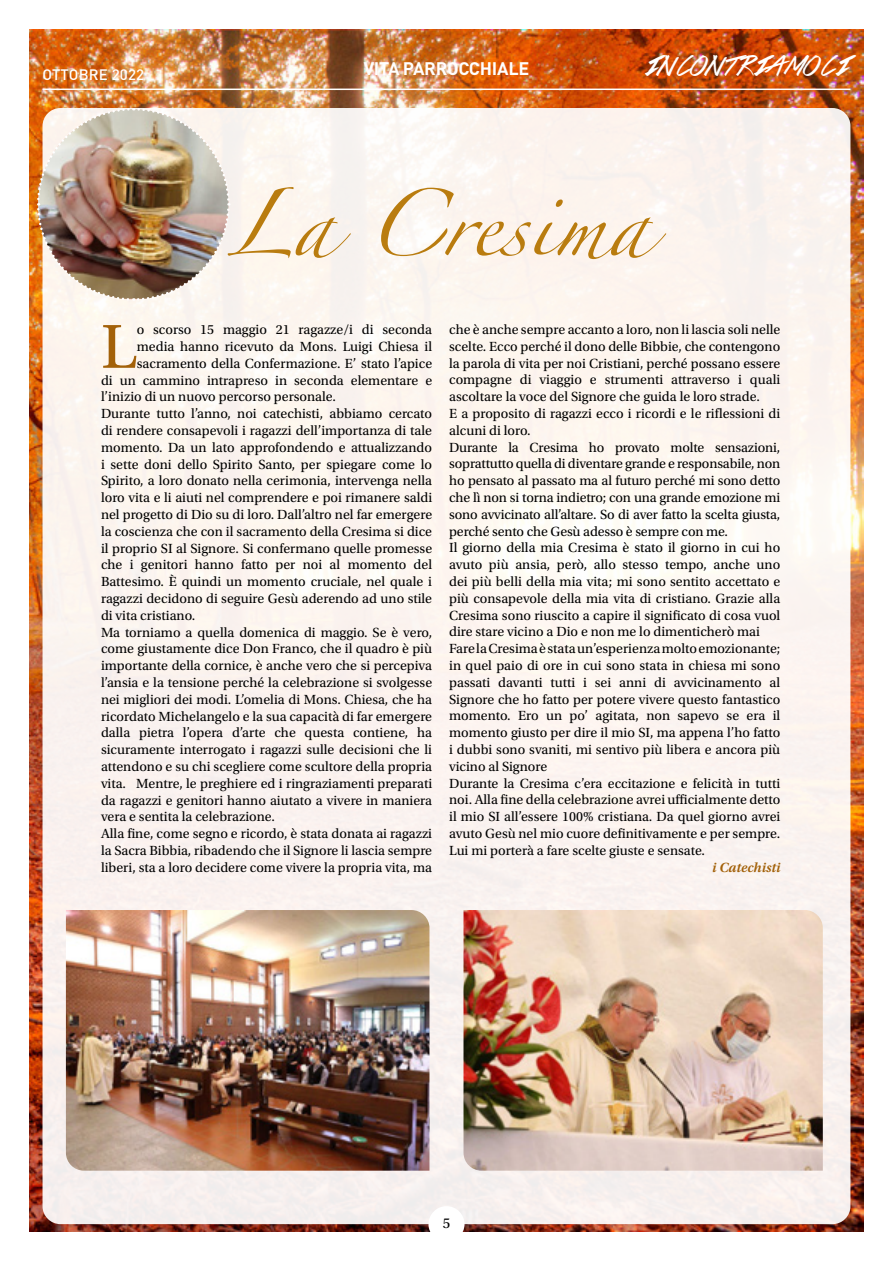
<style>
.page{position:relative;width:893px;height:1263px;background:#fff}
.page>*{position:absolute;margin:0;border:0;box-sizing:border-box;transform-origin:0 0}
.t1{font:65.4px "Utopia Std";color:#a36109}
.t2{font:60px "Zapfino";color:#b97c0f}
.t3{font:30px "Colors Of Autumn";letter-spacing:.01em;color:#fff}
.t4{font:700 18px "DIN Pro";letter-spacing:-.015em;color:#fff}
.t5{font:500 15px "DIN Pro";letter-spacing:.01em;color:#fff}
.t6{font:15px "Utopia Std";color:#000}
.t7{font:13.95px/16.8px "Utopia Std";color:#000}
.t8{font:italic 600 13.95px "Utopia Std";color:#a36109}
</style>
<div class="page">
<img style="left:30px;top:30px;width:833px;height:1201px">
<hr style="left:43px;top:89px;width:807px;height:1px;background:#fff">
<div style="left:43px;top:108px;width:807px;height:1116px;background:#fcf4ef;border-radius:18px"></div>
<div style="left:428px;top:1206px;width:36px;height:36px;background:#fff;border-radius:50%"></div>
<img style="left:463px;top:910px;width:360px;height:261px">
<img style="left:66px;top:910px;width:363px;height:261px">
<img style="left:36px;top:107px;width:195px;height:195px">
<p class="t5" style="left:43px;top:64px;width:103px">OTTOBRE 2022</p>
<p class="t4" style="left:364px;top:57px;width:167px">VITA PARROCCHIALE</p>
<h3 class="t3" style="left:647px;top:50px;width:205px">INCONTRIAMOCI</h3>
<h2 class="t2" style="left:226px;top:199px;width:426px">La Cresima</h2>
<h1 class="t1" style="left:101px;top:311px;width:37px">L</h1>
<p class="t7" style="left:137px;top:321px;width:297px">o scorso 15 maggio 21 ragazze/i di seconda</p>
<p class="t7" style="left:137px;top:338px;width:297px">media hanno ricevuto da Mons. Luigi Chiesa il</p>
<p class="t7" style="left:137px;top:355px;width:297px">sacramento della Confermazione. E’ stato l’apice</p>
<p class="t7" style="left:101px;top:372px;width:333px">di un cammino intrapreso in seconda elementare e</p>
<p class="t7" style="left:101px;top:389px;width:237px">l’inizio di un nuovo percorso personale.</p>
<p class="t7" style="left:101px;top:405px;width:333px">Durante tutto l’anno, noi catechisti, abbiamo cercato</p>
<p class="t7" style="left:101px;top:422px;width:333px">di rendere consapevoli i ragazzi dell’importanza di tale</p>
<p class="t7" style="left:101px;top:439px;width:333px">momento. Da un lato approfondendo e attualizzando</p>
<p class="t7" style="left:101px;top:456px;width:333px">i sette doni dello Spirito Santo, per spiegare come lo</p>
<p class="t7" style="left:101px;top:473px;width:333px">Spirito, a loro donato nella cerimonia, intervenga nella</p>
<p class="t7" style="left:101px;top:489px;width:333px">loro vita e li aiuti nel comprendere e poi rimanere saldi</p>
<p class="t7" style="left:101px;top:506px;width:333px">nel progetto di Dio su di loro. Dall’altro nel far emergere</p>
<p class="t7" style="left:101px;top:523px;width:333px">la coscienza che con il sacramento della Cresima si dice</p>
<p class="t7" style="left:101px;top:540px;width:333px">il proprio SI al Signore. Si confermano quelle promesse</p>
<p class="t7" style="left:101px;top:557px;width:333px">che i genitori hanno fatto per noi al momento del</p>
<p class="t7" style="left:101px;top:573px;width:333px">Battesimo. È quindi un momento cruciale, nel quale i</p>
<p class="t7" style="left:101px;top:590px;width:333px">ragazzi decidono di seguire Gesù aderendo ad uno stile</p>
<p class="t7" style="left:101px;top:607px;width:96px">di vita cristiano.</p>
<p class="t7" style="left:101px;top:624px;width:333px">Ma torniamo a quella domenica di maggio. Se è vero,</p>
<p class="t7" style="left:101px;top:641px;width:333px">come giustamente dice Don Franco, che il quadro è più</p>
<p class="t7" style="left:101px;top:657px;width:333px">importante della cornice, è anche vero che si percepiva</p>
<p class="t7" style="left:101px;top:674px;width:333px">l’ansia e la tensione perché la celebrazione si svolgesse</p>
<p class="t7" style="left:101px;top:691px;width:333px">nei migliori dei modi. L’omelia di Mons. Chiesa, che ha</p>
<p class="t7" style="left:101px;top:708px;width:333px">ricordato Michelangelo e la sua capacità di far emergere</p>
<p class="t7" style="left:101px;top:725px;width:333px">dalla pietra l’opera d’arte che questa contiene, ha</p>
<p class="t7" style="left:101px;top:741px;width:333px">sicuramente interrogato i ragazzi sulle decisioni che li</p>
<p class="t7" style="left:101px;top:758px;width:333px">attendono e su chi scegliere come scultore della propria</p>
<p class="t7" style="left:101px;top:775px;width:333px">vita. Mentre, le preghiere ed i ringraziamenti preparati</p>
<p class="t7" style="left:101px;top:792px;width:333px">da ragazzi e genitori hanno aiutato a vivere in maniera</p>
<p class="t7" style="left:101px;top:809px;width:175px">vera e sentita la celebrazione.</p>
<p class="t7" style="left:101px;top:825px;width:333px">Alla fine, come segno e ricordo, è stata donata ai ragazzi</p>
<p class="t7" style="left:101px;top:842px;width:333px">la Sacra Bibbia, ribadendo che il Signore li lascia sempre</p>
<p class="t7" style="left:101px;top:859px;width:333px">liberi, sta a loro decidere come vivere la propria vita, ma</p>
<p class="t7" style="left:449px;top:321px;width:333px">che è anche sempre accanto a loro, non li lascia soli nelle scelte. Ecco perché il dono delle Bibbie, che contengono la parola di vita per noi Cristiani, perché possano essere compagne di viaggio e strumenti attraverso i quali ascoltare la voce del Signore che guida le loro strade.<br>E a proposito di ragazzi ecco i ricordi e le riflessioni di alcuni di loro.<br>Durante la Cresima ho provato molte sensazioni, soprattutto quella di diventare grande e responsabile, non ho pensato al passato ma al futuro perché mi sono detto che lì non si torna indietro; con una grande emozione mi sono avvicinato all’altare. So di aver fatto la scelta giusta, perché sento che Gesù adesso è sempre con me.<br>Il giorno della mia Cresima è stato il giorno in cui ho avuto più ansia, però, allo stesso tempo, anche uno dei più belli della mia vita; mi sono sentito accettato e più consapevole della mia vita di cristiano. Grazie alla Cresima sono riuscito a capire il significato di cosa vuol dire stare vicino a Dio e non me lo dimenticherò mai Fare la Cresima è stata un’esperienza molto emozionante; in quel paio di ore in cui sono stata in chiesa mi sono passati davanti tutti i sei anni di avvicinamento al Signore che ho fatto per potere vivere questo fantastico momento. Ero un po’ agitata, non sapevo se era il momento giusto per dire il mio SI, ma appena l’ho fatto i dubbi sono svaniti, mi sentivo più libera e ancora più vicino al Signore<br>Durante la Cresima c’era eccitazione e felicità in tutti noi. Alla fine della celebrazione avrei ufficialmente detto il mio SI all’essere 100% cristiana. Da quel giorno avrei avuto Gesù nel mio cuore definitivamente e per sempre.<br>Lui mi porterà a fare scelte giuste e sensate.</p>
<p class="t8" style="left:712px;top:859px;width:70px">i Catechisti</p>
<p class="t6" style="left:443px;top:1215px;width:9px">5</p>
</div>
